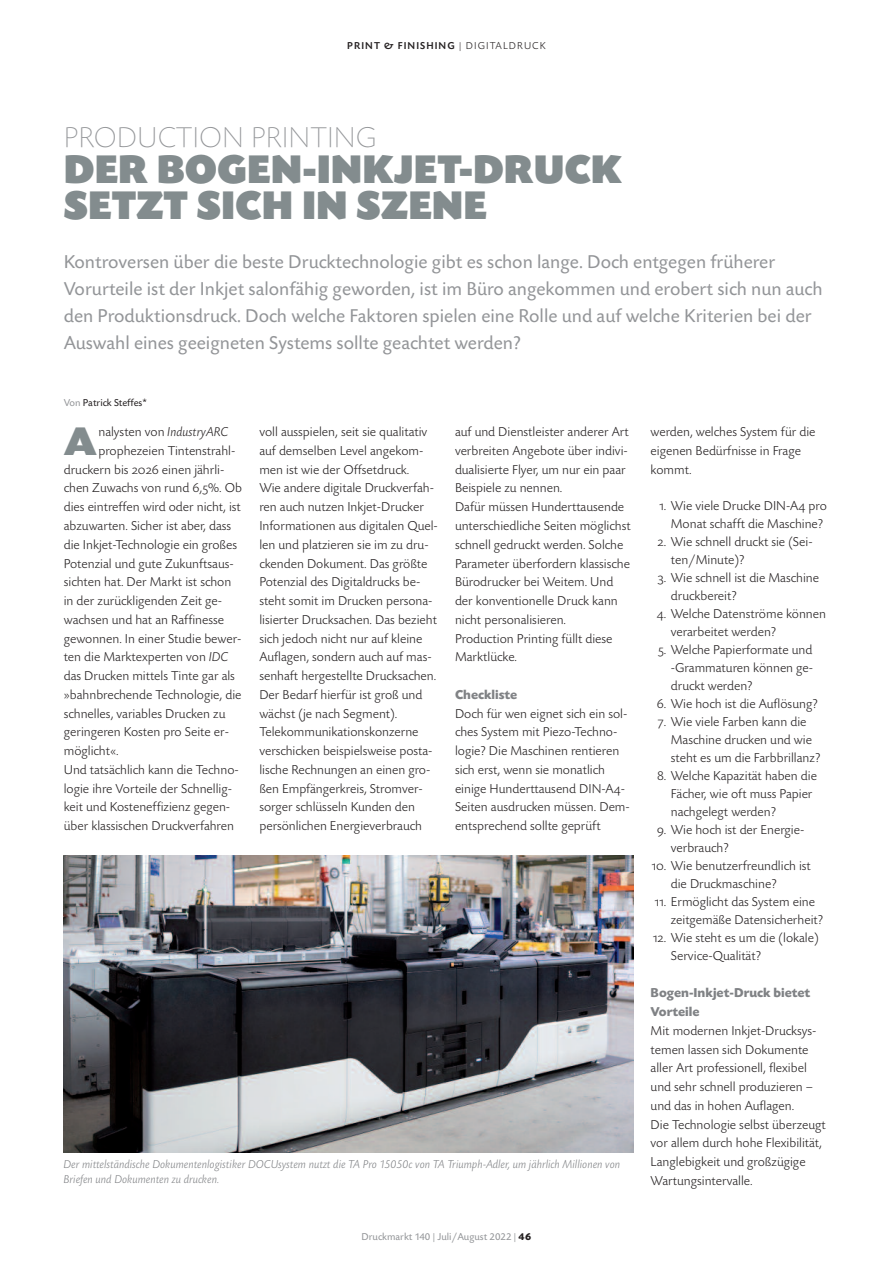
<style>
.page{position:relative;width:893px;height:1263px;background:#fff}
.page>*{position:absolute;margin:0;border:0;box-sizing:border-box;transform-origin:0 0}
.t1{font:42px/36px "Today SB Ultra";color:#838c8e}
.t2{font:300 expanded 30px "Today SB";color:#939598}
.t3{font:19.5px/27px "Today SB";color:#939598}
.t4{font:300 13.5px/18.8px "Today SB";color:#231f20}
.t5{font:700 13.5px/18.8px "Today SB";color:#808285}
.t6{font:italic 300 12px/15px "Today SB";color:#808285}
.t7{font:10.5px "Today SB";color:#939598}
.t8{font:500 10.5px "Today SB";letter-spacing:.1em;color:#231f20}
.t9{font:10.5px "Today SB";color:#231f20}
.s1{font-weight:300}
.s2{color:#939598}
.s3{font-style:italic}
.s4{font-family:"Today SB Caps Lig";font-weight:400}
.s5{font-weight:700;color:#231f20}
</style>
<div class="page">
<img style="left:64px;top:855px;width:570px;height:298px">
<p class="t8" style="left:347px;top:40px;width:200px">PRINT &amp; FINISHING <span class="s1">| DIGITALDRUCK</span></p>
<h2 class="t2" style="left:64px;top:119px;width:314px">PRODUCTION PRINTING</h2>
<h1 class="t1" style="left:64px;top:151px;width:560px">DER BOGEN-INKJET-DRUCK<br>SETZT SICH IN SZENE</h1>
<p class="t3" style="left:64px;top:248px;width:760px">Kontroversen über die beste Drucktechnologie gibt es schon lange. Doch entgegen früherer Vorurteile ist der Inkjet salonfähig geworden, ist im Büro angekommen und erobert sich nun auch den Produktionsdruck. Doch welche Faktoren spielen eine Rolle und auf welche Kriterien bei der Auswahl eines geeigneten Systems sollte geachtet werden?</p>
<p class="t9" style="left:64px;top:396px;width:85px"><span class="s2">Von</span> Patrick Steffes*</p>
<h1 class="t1" style="left:64px;top:422px;width:35px">A</h1>
<p class="t4" style="left:98px;top:422px;width:131px">nalysten von <span class="s3">IndustryARC</span></p>
<p class="t4" style="left:98px;top:441px;width:138px">prophezeien Tintenstrahl-</p>
<p class="t4" style="left:64px;top:460px;width:162px">druckern bis <span class="s4">2026</span> einen jährli-</p>
<p class="t4" style="left:64px;top:478px;width:180px">chen Zuwachs von rund <span class="s4">6,5%</span>. Ob</p>
<p class="t4" style="left:64px;top:497px;width:179px">dies eintreffen wird oder nicht, ist</p>
<p class="t4" style="left:64px;top:516px;width:169px">abzuwarten. Sicher ist aber, dass</p>
<p class="t4" style="left:64px;top:535px;width:175px">die Inkjet-Technologie ein großes</p>
<p class="t4" style="left:64px;top:553px;width:172px">Potenzial und gute Zukunftsaus-</p>
<p class="t4" style="left:64px;top:572px;width:169px">sichten hat. Der Markt ist schon</p>
<p class="t4" style="left:64px;top:591px;width:160px">in der zurückligenden Zeit ge-</p>
<p class="t4" style="left:64px;top:610px;width:162px">wachsen und hat an Raffinesse</p>
<p class="t4" style="left:64px;top:628px;width:179px">gewonnen. In einer Studie bewer-</p>
<p class="t4" style="left:64px;top:647px;width:166px">ten die Marktexperten von <span class="s3">IDC</span></p>
<p class="t4" style="left:64px;top:666px;width:173px">das Drucken mittels Tinte gar als</p>
<p class="t4" style="left:64px;top:685px;width:179px">»bahnbrechende Technologie, die</p>
<p class="t4" style="left:64px;top:703px;width:163px">schnelles, variables Drucken zu</p>
<p class="t4" style="left:64px;top:722px;width:167px">geringeren Kosten pro Seite er-</p>
<p class="t4" style="left:64px;top:741px;width:56px">möglicht«.</p>
<p class="t4" style="left:64px;top:760px;width:177px">Und tatsächlich kann die Techno-</p>
<p class="t4" style="left:64px;top:778px;width:170px">logie ihre Vorteile der Schnellig-</p>
<p class="t4" style="left:64px;top:797px;width:168px">keit und Kosteneffizienz gegen-</p>
<p class="t4" style="left:64px;top:816px;width:172px">über klassischen Druckverfahren</p>
<p class="t4" style="left:259px;top:422px;width:180px">voll ausspielen, seit sie qualitativ auf demselben Level angekom&shy;men ist wie der Offsetdruck.<br>Wie andere digitale Druckverfah&shy;ren auch nutzen Inkjet-Drucker<br>Informationen aus digitalen Quel&shy;len und platzieren sie im zu dru&shy;ckenden Dokument. Das größte<br>Potenzial des Digitaldrucks be&shy;steht somit im Drucken persona&shy;lisierter Drucksachen. Das bezieht sich jedoch nicht nur auf kleine<br>Auflagen, sondern auch auf mas&shy;senhaft hergestellte Drucksachen.<br>Der Bedarf hierfür ist groß und wächst (je nach Segment).<br>Telekommunikationskonzerne verschicken beispielsweise posta&shy;lische Rechnungen an einen gro&shy;ßen Empfängerkreis, Stromver&shy;sorger schlüsseln Kunden den persönlichen Energieverbrauch</p>
<p class="t4" style="left:455px;top:422px;width:177px">auf und Dienstleister anderer Art verbreiten Angebote über indivi&shy;dualisierte Flyer, um nur ein paar<br>Beispiele zu nennen.<br>Dafür müssen Hunderttausende unterschiedliche Seiten möglichst schnell gedruckt werden. Solche<br>Parameter überfordern klassische<br>Bürodrucker bei Weitem. Und der konventionelle Druck kann nicht personalisieren.<br>Production Printing füllt diese<br>Marktlücke.</p>
<p class="t5" style="left:455px;top:685px;width:64px">Checkliste</p>
<p class="t4" style="left:455px;top:703px;width:176px">Doch für wen eignet sich ein sol&shy;ches System mit Piezo-Techno&shy;logie? Die Maschinen rentieren sich erst, wenn sie monatlich einige Hunderttausend DIN-A<span class="s4">4</span>-<br>Seiten ausdrucken müssen. Dem&shy;entsprechend sollte geprüft</p>
<p class="t6" style="left:64px;top:1157px;width:558px">Der mittelständische Dokumentenlogistiker DOCUsystem nutzt die TA Pro 15050c von TA Triumph-Adler, um jährlich Millionen von<br>Briefen und Dokumenten zu drucken.</p>
<p class="t7" style="left:362px;top:1230px;width:171px">Druckmarkt 140 | Juli/August 2022 | <span class="s5">46</span></p>
<p class="t4" style="left:651px;top:422px;width:166px">werden, welches System für die eigenen Bedürfnisse in Frage kommt.</p>
<p class="t4" style="left:659px;top:496px;width:169px;line-height:18px;text-align:center"><span class="s4">1.</span> Wie viele Drucke DIN-A<span class="s4">4</span> pro<br>Monat schafft die Maschine?</p>
<p class="t4" style="left:671px;top:532px;width:143px;line-height:18px;text-indent:-13px"><span class="s4">2.</span> Wie schnell druckt sie (Sei&shy;ten/Minute)?</p>
<p class="t4" style="left:671px;top:568px;width:150px;line-height:18px;text-indent:-13px"><span class="s4">3.</span> Wie schnell ist die Maschine druckbereit?</p>
<p class="t4" style="left:671px;top:604px;width:157px;line-height:18px;text-indent:-14px"><span class="s4">4.</span> Welche Datenströme können verarbeitet werden?</p>
<p class="t4" style="left:671px;top:640px;width:144px;line-height:18px;text-align:justify;text-indent:-13px"><span class="s4">5.</span> Welche Papierformate und -Grammaturen können ge&shy;druckt werden?</p>
<p class="t4" style="left:657px;top:694px;width:162px"><span class="s4">6.</span> Wie hoch ist die Auflösung?</p>
<p class="t4" style="left:671px;top:712px;width:151px;line-height:18px;text-indent:-13px"><span class="s4">7.</span> Wie viele Farben kann die<br>Maschine drucken und wie steht es um die Farbbrillanz?</p>
<p class="t4" style="left:671px;top:766px;width:148px;line-height:18px;text-indent:-14px"><span class="s4">8.</span> Welche Kapazität haben die<br>Fächer, wie oft muss Papier nachgelegt werden?</p>
<p class="t4" style="left:671px;top:820px;width:135px;line-height:18px;text-indent:-14px"><span class="s4">9.</span> Wie hoch ist der Energie&shy;verbrauch?</p>
<p class="t4" style="left:671px;top:856px;width:142px;line-height:18px;text-indent:-19px"><span class="s4">10.</span> Wie benutzerfreundlich ist die Druckmaschine?</p>
<p class="t4" style="left:671px;top:892px;width:154px;line-height:18px;text-indent:-16px"><span class="s4">11.</span> Ermöglicht das System eine zeitgemäße Datensicherheit?</p>
<p class="t4" style="left:671px;top:928px;width:149px;line-height:18px;text-indent:-18px"><span class="s4">12.</span> Wie steht es um die (lokale)<br>Service-Qualität?</p>
<p class="t5" style="left:651px;top:983px;width:161px">Bogen-Inkjet-Druck bietet<br>Vorteile</p>
<p class="t4" style="left:651px;top:1021px;width:177px">Mit modernen Inkjet-Drucksys&shy;temen lassen sich Dokumente aller Art professionell, flexibel und sehr schnell produzieren – und das in hohen Auflagen.<br>Die Technologie selbst überzeugt vor allem durch hohe Flexibilität,<br>Langlebigkeit und großzügige<br>Wartungsintervalle.</p>
</div>
